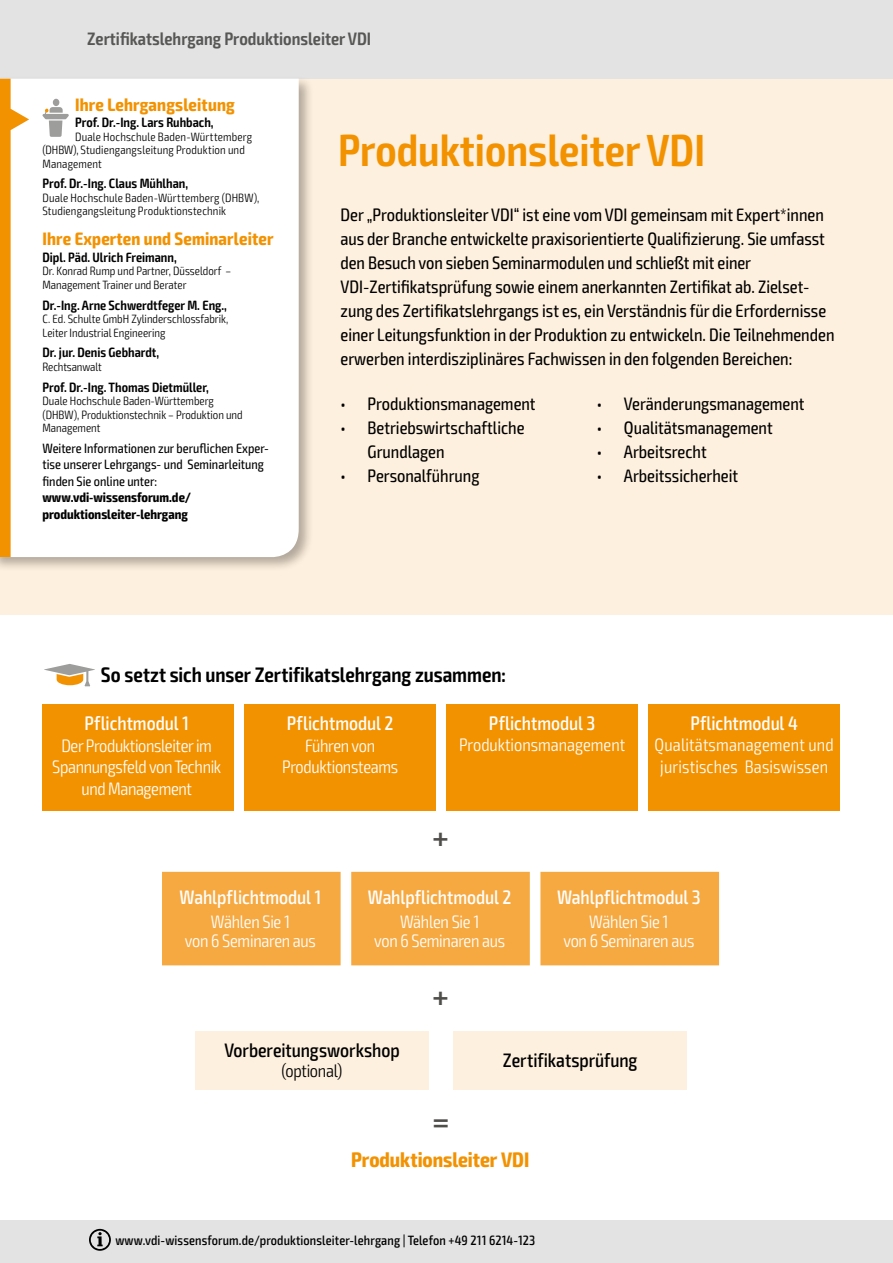
<style>
.page{position:relative;width:893px;height:1263px;background:#fff}
.page>*{position:absolute;margin:0;border:0;box-sizing:border-box;transform-origin:0 0}
.t1{font:600 condensed 45px "Exo 2";color:#f39200}
.t2{font:500 27px "Vialog LT Std";color:#4f4e4b}
.t3{font:600 condensed 21px "Exo 2";letter-spacing:-.005em;color:#000}
.t4{font:700 condensed 21px "Exo 2";color:#f39200}
.t5{font:500 condensed 19.5px "Exo 2";color:#fff}
.t6{font:500 condensed 19.5px "Exo 2";letter-spacing:-.005em;color:#000}
.t7{font:condensed 18px/24px "Exo 2";color:#000}
.t8{font:300 condensed 18px/21.6px "Exo 2";letter-spacing:-.015em;color:#fff;text-align:center}
.t9{font:700 condensed 18px "Exo 2";letter-spacing:.01em;color:#f39200}
.t10{font:300 condensed 18px/21.6px "Exo 2";letter-spacing:.01em;color:#fff;text-align:center}
.t11{font:600 condensed 18px "Exo 2";color:#575756}
.t12{font:300 condensed 18px "Exo 2";letter-spacing:-.015em;color:#000}
.t13{font:600 condensed 13.5px "Exo 2";color:#000}
.t14{font:condensed 13.5px/16.5px "Exo 2";color:#000}
.t15{font:500 condensed 13.5px "Exo 2";letter-spacing:.01em;color:#000}
.t16{font:700 condensed 13.5px/16.5px "Exo 2";color:#000}
.t17{font:300 condensed 12px/13.5px "Exo 2";color:#000}
</style>
<div class="page">
<div style="left:0;top:79px;width:893px;height:535px;background:#fef0de"></div>
<div style="left:43px;top:704px;width:191px;height:107px;background:#f39200"></div>
<div style="left:244px;top:704px;width:192px;height:107px;background:#f39200"></div>
<div style="left:446px;top:704px;width:192px;height:107px;background:#f39200"></div>
<div style="left:648px;top:704px;width:192px;height:107px;background:#f39200"></div>
<div style="left:162px;top:872px;width:557px;height:93px;background:#f7a941"></div>
<div style="left:195px;top:1031px;width:234px;height:58px;background:#fef0de"></div>
<div style="left:453px;top:1031px;width:234px;height:58px;background:#fef0de"></div>
<div style="left:0;top:0;width:893px;height:79px;background:#e3e3e3"></div>
<div style="left:0;top:76px;width:314px;height:496px;background:#000;opacity:.3"></div>
<div style="left:29px;top:79px;width:270px;height:478px;background:#fff"></div>
<div style="left:53px;top:99px;width:6px;height:7px;background:#9d9d9c;border-radius:50%"></div>
<svg style="left:42px;top:107px;width:27px;height:30px"></svg>
<svg style="left:0;top:79px;width:29px;height:478px;background:#fad59d"></svg>
<div style="left:0;top:1220px;width:893px;height:43px;background:#e3e3e3"></div>
<svg style="left:89px;top:1229px;width:22px;height:22px"></svg>
<svg style="left:44px;top:664px;width:51px;height:23px"></svg>
<p class="t11" style="left:87px;top:28px;width:286px">Zertifikatslehrgang Produktionsleiter VDI</p>
<p class="t9" style="left:75px;top:93px;width:161px">Ihre Lehrgangsleitung</p>
<p class="t13" style="left:75px;top:114px;width:140px">Prof. Dr.-Ing. Lars Ruhbach,</p>
<p class="t17" style="left:43px;top:130px;width:211px;text-indent:33px">Duale Hochschule Baden-Württemberg (DHBW), Studiengangsleitung Produktion und<br>Management</p>
<p class="t13" style="left:43px;top:176px;width:147px">Prof. Dr.-Ing. Claus Mühlhan,</p>
<p class="t17" style="left:43px;top:191px;width:218px">Duale Hochschule Baden-Württemberg (DHBW),<br>Studiengangsleitung Produktionstechnik</p>
<p class="t9" style="left:43px;top:228px;width:233px">Ihre Experten und Seminarleiter</p>
<p class="t13" style="left:43px;top:249px;width:136px">Dipl. Päd. Ulrich Freimann,</p>
<p class="t17" style="left:43px;top:265px;width:190px">Dr. Konrad Rump und Partner, Düsseldorf –<br>Management Trainer und Berater</p>
<p class="t13" style="left:43px;top:297px;width:186px">Dr.-Ing. Arne Schwerdtfeger M. Eng.,</p>
<p class="t17" style="left:43px;top:312px;width:187px">C. Ed. Schulte GmbH Zylinderschlossfabrik,<br>Leiter Industrial Engineering</p>
<p class="t13" style="left:43px;top:345px;width:118px">Dr. jur. Denis Gebhardt,</p>
<p class="t17" style="left:43px;top:360px;width:61px">Rechtsanwalt</p>
<p class="t13" style="left:43px;top:379px;width:168px">Prof. Dr.-Ing. Thomas Dietmüller,</p>
<p class="t17" style="left:43px;top:394px;width:202px">Duale Hochschule Baden-Württemberg (DHBW), Produktionstechnik – Produktion und<br>Management</p>
<p class="t14" style="left:43px;top:440px;width:228px">Weitere Informationen zur beruflichen Exper&shy;tise unserer Lehrgangs- und Seminarleitung finden Sie online unter:</p>
<p class="t16" style="left:43px;top:490px;width:150px">www.vdi-wissensforum.de/ produktionsleiter-lehrgang</p>
<h1 class="t1" style="left:338px;top:123px;width:368px">Produktionsleiter VDI</h1>
<p class="t7" style="left:341px;top:203px;width:495px">Der „Produktionsleiter VDI“ ist eine vom VDI gemeinsam mit Expert*innen aus der Branche entwickelte praxisorientierte Qualifizierung. Sie umfasst den Besuch von sieben Seminarmodulen und schließt mit einer VDI-Zertifikatsprüfung sowie einem anerkannten Zertifikat ab. Zielset&shy;zung des Zertifikatslehrgangs ist es, ein Verständnis für die Erfordernisse einer Leitungsfunktion in der Produktion zu entwickeln. Die Teilnehmenden erwerben interdisziplinäres Fachwissen in den folgenden Bereichen:</p>
<p class="t7" style="left:341px;top:392px;width:197px">• Produktionsmanagement</p>
<p class="t7" style="left:368px;top:416px;width:159px;text-indent:-27px">• Betriebswirtschaftliche<br>Grundlagen</p>
<p class="t7" style="left:341px;top:464px;width:140px">• Personalführung</p>
<p class="t7" style="left:597px;top:392px;width:209px">• Veränderungsmanagement</p>
<p class="t7" style="left:597px;top:416px;width:177px">• Qualitätsmanagement</p>
<p class="t7" style="left:597px;top:440px;width:111px">• Arbeitsrecht</p>
<p class="t7" style="left:597px;top:464px;width:143px">• Arbeitssicherheit</p>
<p class="t3" style="left:101px;top:662px;width:407px">So setzt sich unser Zertifikatslehrgang zusammen:</p>
<p class="t5" style="left:85px;top:712px;width:106px">Pflichtmodul 1</p>
<p class="t8" style="left:52px;top:735px;width:170px">Der Produktionsleiter im<br>Spannungsfeld von Technik und Management</p>
<p class="t5" style="left:489px;top:711px;width:108px">Pflichtmodul 3</p>
<p class="t8" style="left:459px;top:734px;width:168px">Produktionsmanagement</p>
<p class="t5" style="left:287px;top:712px;width:108px">Pflichtmodul 2</p>
<p class="t8" style="left:282px;top:735px;width:118px">Führen von<br>Produktionsteams</p>
<h2 class="t2" style="left:432px;top:822px;width:18px">+</h2>
<p class="t5" style="left:690px;top:711px;width:109px">Pflichtmodul 4</p>
<p class="t10" style="left:655px;top:734px;width:181px">Qualitätsmanagement und juristisches Basiswissen</p>
<p class="t5" style="left:180px;top:885px;width:143px">Wahlpflichtmodul 1</p>
<p class="t8" style="left:185px;top:912px;width:132px;line-height:19.5px">Wählen Sie 1<br>von 6 Seminaren aus</p>
<p class="t5" style="left:368px;top:885px;width:145px">Wahlpflichtmodul 2</p>
<p class="t8" style="left:374px;top:912px;width:132px;line-height:19.5px">Wählen Sie 1<br>von 6 Seminaren aus</p>
<h2 class="t2" style="left:432px;top:981px;width:18px">+</h2>
<p class="t5" style="left:557px;top:885px;width:145px">Wahlpflichtmodul 3</p>
<p class="t8" style="left:563px;top:912px;width:132px;line-height:19.5px">Wählen Sie 1<br>von 6 Seminaren aus</p>
<p class="t6" style="left:224px;top:1039px;width:177px">Vorbereitungsworkshop</p>
<p class="t12" style="left:282px;top:1060px;width:62px">(optional)</p>
<h2 class="t2" style="left:433px;top:1106px;width:18px">=</h2>
<p class="t6" style="left:503px;top:1049px;width:136px">Zertifikatsprüfung</p>
<p class="t4" style="left:351px;top:1147px;width:180px">Produktionsleiter VDI</p>
<p class="t15" style="left:115px;top:1232px;width:421px">www.vdi-wissensforum.de/produktionsleiter-lehrgang | Telefon +49 211 6214-123</p>
</div>
